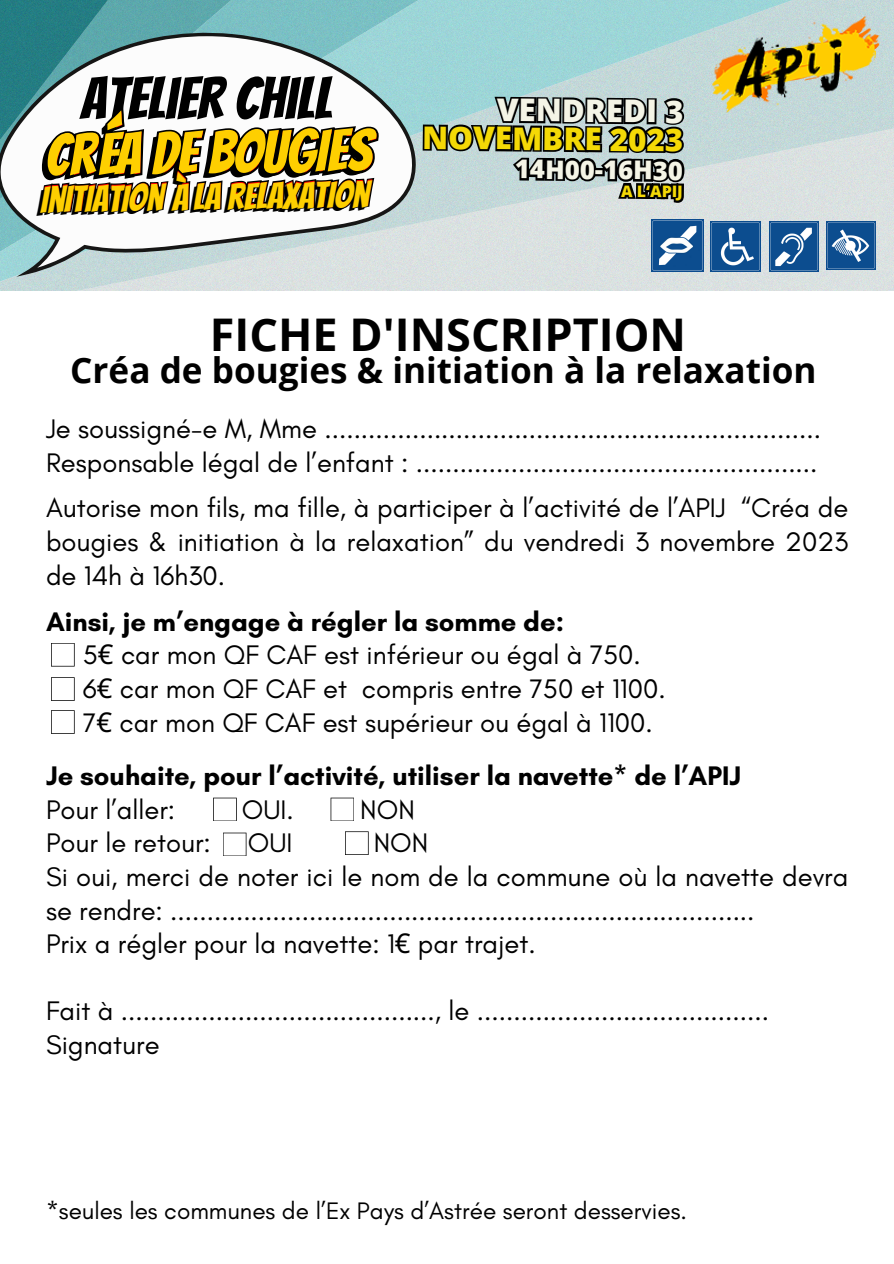
<style>
.page{position:relative;width:894px;height:1264px;background:#fff}
.page>*{position:absolute;margin:0;border:0;box-sizing:border-box;transform-origin:0 0}
.t1{font:58.65px "Bangers";color:#000}
.t2{font:58.05px "Bangers";color:#fecf00}
.t3{font:700 45px "Open Sans";color:#000}
.t4{font:36.6px "Bangers";color:#fecf00}
.t5{font:700 35.1px "Open Sans";color:#000}
.t6{font:800 31.2px "Open Sans";color:#f4d906}
.t7{font:800 31.2px "Open Sans";color:#f4f4e6}
.t8{font:27.3px/33.6px "Glacial Indifference";color:#000;text-align:justify}
.t9{font:700 27.3px "Glacial Indifference";color:#000}
.t10{font:800 25.65px "Open Sans";color:#f4f4e6}
.t11{font:24.3px "Glacial Indifference";color:#000}
.t12{font:800 15.9px "Open Sans";color:#f4d906}
.s1{color:rgb(0 0 0/0)}
.s2{color:#000}
.s3{font-family:"Noto Sans"}
</style>
<div class="page">
<svg style="left:51px;top:643px;width:24px;height:23px"></svg>
<svg style="left:213px;top:797px;width:24px;height:24px"></svg>
<svg style="left:51px;top:677px;width:24px;height:24px"></svg>
<svg style="left:51px;top:710px;width:24px;height:24px"></svg>
<svg style="left:330px;top:797px;width:24px;height:24px"></svg>
<svg style="left:223px;top:832px;width:23px;height:24px"></svg>
<svg style="left:345px;top:831px;width:23px;height:24px"></svg>
<img style="left:1px;top:0;width:892px;height:290px">
<svg style="left:0;top:14px;width:416px;height:17px;background:#62acb0"></svg>
<svg style="left:0;top:31px;width:416px;height:246px"></svg>
<svg style="left:420px;top:94px;width:267px;height:112px;background:#707e7e"></svg>
<svg style="left:35px;top:97px;width:347px;height:120px"></svg>
<img style="left:651px;top:219px;width:52px;height:53px">
<img style="left:710px;top:221px;width:49px;height:50px">
<img style="left:769px;top:221px;width:49px;height:50px">
<img style="left:826px;top:221px;width:48px;height:48px">
<img style="left:709px;top:15px;width:184px;height:114px">
<p class="t1" style="left:80px;top:67px;width:253px">ATELIER CHILL</p>
<p class="t2" style="left:45px;top:125px;width:328px;rotate:-1deg">CRÉA DE BOUGIE<span class="s1">S</span></p>
<p class="t4" style="left:40px;top:181px;width:330px;rotate:-1deg">INITIATIO<span class="s2">N</span>N<span class="s2">À</span>À<span class="s2">L</span>LA<span class="s2">R</span>R<span class="s2">E</span>E<span class="s2">L</span>LAXATIO<span class="s2">N</span>N</p>
<p class="t7" style="left:497px;top:87px;width:188px;rotate:1deg">VENDREDI 3</p>
<p class="t6" style="left:422px;top:114px;width:262px;rotate:1deg">NOVEMBRE 2023</p>
<p class="t10" style="left:515px;top:150px;width:169px;rotate:1deg">14H00-16H30</p>
<p class="t12" style="left:621px;top:179px;width:63px;rotate:1deg">A L‘APIJ</p>
<p class="t3" style="left:210px;top:303px;width:477px">FICHE D'INSCRIPTION</p>
<p class="t5" style="left:70px;top:345px;width:747px">Créa de bougies &amp; initiation à la relaxation</p>
<p class="t8" style="left:46px;top:412px;width:776px">Je soussigné-e M, Mme ....................................................................</p>
<p class="t8" style="left:46px;top:445px;width:772px">Responsable légal de l’enfant : .......................................................</p>
<p class="t8" style="left:46px;top:491px;width:803px">Autorise mon fils, ma fille, à participer à l’activité de l’APIJ “Créa de bougies &amp; initiation à la relaxation” du vendredi 3 novembre 2023 de 14h à 16h30.</p>
<p class="t9" style="left:46px;top:604px;width:519px">Ainsi, je m’engage à régler la somme de:</p>
<p class="t8" style="left:83px;top:638px;width:559px">5<span class="s3">€</span> car mon QF CAF est inférieur ou égal à 750.</p>
<p class="t8" style="left:83px;top:671px;width:584px">6<span class="s3">€</span> car mon QF CAF et compris entre 750 et 1100.</p>
<p class="t8" style="left:83px;top:705px;width:571px">7<span class="s3">€</span> car mon QF CAF est supérieur ou égal à 1100.</p>
<p class="t9" style="left:46px;top:759px;width:696px">Je souhaite, pour l’activité, utiliser la navette* de l’APIJ</p>
<p class="t8" style="left:46px;top:792px;width:131px">Pour l’aller:</p>
<p class="t8" style="left:242px;top:792px;width:54px">OUI.</p>
<p class="t8" style="left:360px;top:792px;width:56px">NON</p>
<p class="t8" style="left:46px;top:826px;width:166px">Pour le retour:</p>
<p class="t8" style="left:248px;top:826px;width:46px">OUI</p>
<p class="t8" style="left:373px;top:826px;width:56px">NON</p>
<p class="t8" style="left:46px;top:859px;width:803px">Si oui, merci de noter ici le nom de la commune où la navette devra se rendre: ................................................................................</p>
<p class="t8" style="left:46px;top:926px;width:491px">Prix a régler pour la navette: 1<span class="s3">€</span> par trajet.</p>
<p class="t8" style="left:46px;top:994px;width:724px">Fait à ..........................................., le ........................................</p>
<p class="t8" style="left:46px;top:1027px;width:115px">Signature</p>
<p class="t11" style="left:46px;top:1196px;width:642px">*seules les communes de l’Ex Pays d’Astrée seront desservies.</p>
</div>
